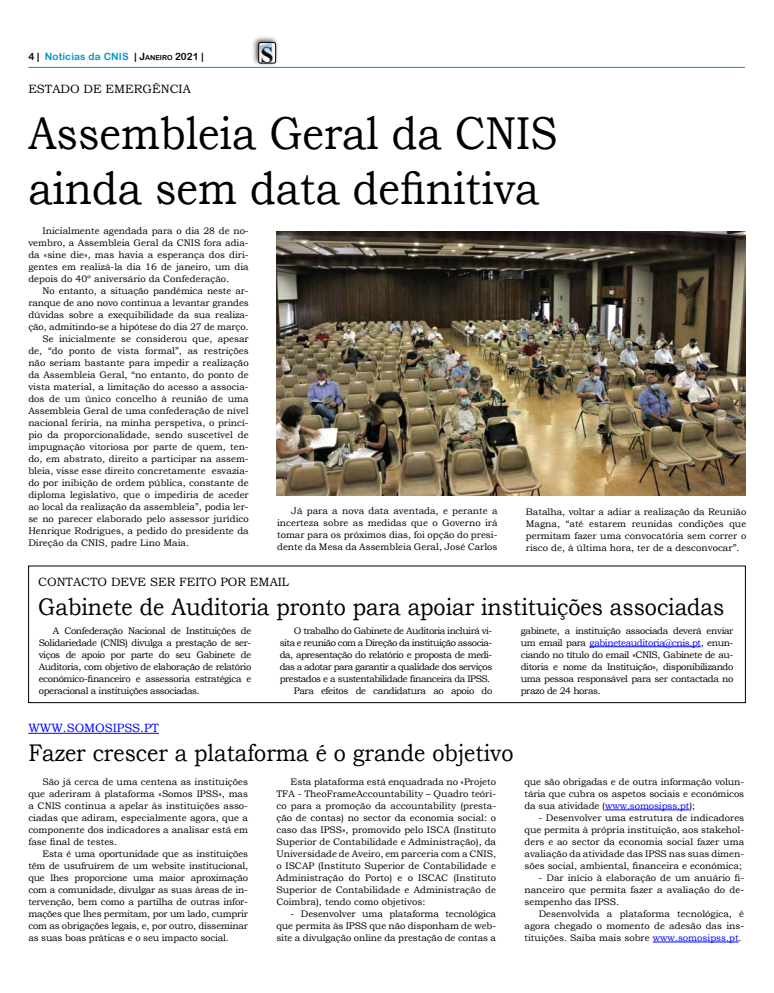
<style>
.page{position:relative;width:774px;height:993px;background:#fff}
.page>*{position:absolute;margin:0;border:0;box-sizing:border-box;transform-origin:0 0}
.t1{font:46px/55.2px "Bookman Old Style";color:#000;scale:.9 1}
.t2{font:24px "Bookman Old Style";color:#000;scale:.9 1}
.t3{font:12px "Bookman Old Style";color:#000}
.t4{font:12px "Bookman Old Style";color:#00f}
.t5{font:10px "Arial Rounded MT Bold";letter-spacing:.02em;color:#0093ca}
.t6{font:9.5px/12px "Bookman Old Style";color:#000;text-align:justify}
.t7{font:9.5px/12px "Bookman Old Style";letter-spacing:-.05em;color:#000;text-align:right}
.s1{color:#000}
.s2{font-size:7px;color:#000}
.s3{color:#00f}
</style>
<div class="page">
<div style="left:251px;top:35px;width:28px;height:31px;background:#000;opacity:.75"></div>
<img style="left:259px;top:43px;width:17px;height:20px">
<div style="left:259px;top:43px;width:17px;height:20px;border:1px solid #000;border-radius:2px"></div>
<hr style="left:28px;top:67px;width:717px;height:1px;background:#0093ca">
<img style="left:276px;top:231px;width:470px;height:265px">
<hr style="left:589px;top:646px;width:112px;height:1px;background:#00f">
<hr style="left:28px;top:732px;width:131px;height:1px;background:#00f">
<hr style="left:605px;top:809px;width:84px;height:1px;background:#00f">
<hr style="left:653px;top:941px;width:86px;height:1px;background:#00f">
<p class="t5" style="left:28px;top:51px;width:177px"><span class="s1">4 |</span> Notícias da CNIS <span class="s1">| J</span><span class="s2">ANEIRO</span> <span class="s1">2021</span> <span class="s1">|</span></p>
<p class="t3" style="left:28px;top:81px;width:164px">ESTADO DE EMERGÊNCIA</p>
<h1 class="t1" style="left:28px;top:105px;width:589px">Assembleia Geral da CNIS ainda sem data definitiva</h1>
<p class="t6" style="left:28px;top:224px;width:222px;text-indent:14px">Inicialmente agendada para o dia 28 de no&shy;vembro, a Assembleia Geral da CNIS fora adia&shy;da «sine die», mas havia a esperança dos diri&shy;gentes em realizá-la dia 16 de janeiro, um dia depois do 40º aniversário da Confederação.</p>
<p class="t6" style="left:43px;top:284px;width:208px">No entanto, a situação pandémica neste ar-</p>
<p class="t6" style="left:28px;top:296px;width:222px">ranque de ano novo continua a levantar grandes</p>
<p class="t6" style="left:28px;top:308px;width:222px">dúvidas sobre a exequibilidade da sua realiza-</p>
<p class="t6" style="left:28px;top:320px;width:222px">ção, admitindo-se a hipótese do dia 27 de março.</p>
<p class="t6" style="left:43px;top:332px;width:208px">Se inicialmente se considerou que, apesar</p>
<p class="t6" style="left:28px;top:344px;width:222px">de, “do ponto de vista formal”, as restrições</p>
<p class="t6" style="left:28px;top:356px;width:222px">não seriam bastante para impedir a realização</p>
<p class="t6" style="left:28px;top:368px;width:222px">da Assembleia Geral, “no entanto, do ponto de</p>
<p class="t6" style="left:28px;top:380px;width:222px">vista material, a limitação do acesso a associa-</p>
<p class="t6" style="left:28px;top:392px;width:222px">dos de um único concelho à reunião de uma</p>
<p class="t6" style="left:28px;top:404px;width:222px">Assembleia Geral de uma confederação de nível</p>
<p class="t6" style="left:28px;top:416px;width:222px">nacional feriria, na minha perspetiva, o princí-</p>
<p class="t6" style="left:28px;top:428px;width:222px">pio da proporcionalidade, sendo suscetível de</p>
<p class="t6" style="left:28px;top:440px;width:222px">impugnação vitoriosa por parte de quem, ten-</p>
<p class="t6" style="left:28px;top:452px;width:222px">do, em abstrato, direito a participar na assem-</p>
<p class="t6" style="left:28px;top:464px;width:222px">bleia, visse esse direito concretamente esvazia-</p>
<p class="t6" style="left:28px;top:476px;width:222px">do por inibição de ordem pública, constante de</p>
<p class="t6" style="left:28px;top:488px;width:222px">diploma legislativo, que o impediria de aceder</p>
<p class="t6" style="left:28px;top:500px;width:222px">ao local da realização da assembleia”, podia ler-</p>
<p class="t6" style="left:28px;top:512px;width:222px">se no parecer elaborado pelo assessor jurídico</p>
<p class="t6" style="left:28px;top:524px;width:222px">Henrique Rodrigues, a pedido do presidente da</p>
<p class="t6" style="left:28px;top:536px;width:162px">Direção da CNIS, padre Lino Maia.</p>
<p class="t6" style="left:277px;top:504px;width:222px;text-indent:14px">Já para a nova data aventada, e perante a incerteza sobre as medidas que o Governo irá tomar para os próximos dias, foi opção do presi&shy;dente da Mesa da Assembleia Geral, José Carlos</p>
<p class="t6" style="left:526px;top:505px;width:222px">Batalha, voltar a adiar a realização da Reunião Magna, “até estarem reunidas condições que permitam fazer uma convocatória sem correr o risco de, à última hora, ter de a desconvocar”.</p>
<p class="t3" style="left:38px;top:574px;width:252px">CONTACTO DEVE SER FEITO POR EMAIL</p>
<h2 class="t2" style="left:38px;top:591px;width:764px">Gabinete de Auditoria pronto para apoiar instituições associadas</h2>
<p class="t6" style="left:39px;top:624px;width:214px;text-indent:14px">A Confederação Nacional de Instituições de Solidariedade (CNIS) divulga a prestação de ser&shy;viços de apoio por parte do seu Gabinete de Auditoria, com objetivo de elaboração de relatório económico-financeiro e assessoria estratégica e operacional a instituições associadas.</p>
<p class="t7" style="left:280px;top:624px;width:214px">O trabalho do Gabinete de Auditoria incluirá vi&shy;sita e reunião com a Direção da instituição associa&shy;da, apresentação do relatório e proposta de medi&shy;das a adotar para garantir a qualidade dos serviços prestados e a sustentabilidade financeira da IPSS.<br>Para efeitos de candidatura ao apoio do</p>
<p class="t6" style="left:521px;top:624px;width:214px">gabinete, a instituição associada deverá enviar um email para <span class="s3">gabineteauditoria@cnis.pt</span>, enun&shy;ciando no título do email «CNIS, Gabinete de au&shy;ditoria e nome da Instituição», disponibilizando uma pessoa responsável para ser contactada no prazo de 24 horas.</p>
<p class="t4" style="left:28px;top:719px;width:132px">WWW.SOMOSIPSS.PT</p>
<h2 class="t2" style="left:28px;top:736px;width:541px">Fazer crescer a plataforma é o grande objetivo</h2>
<p class="t6" style="left:28px;top:775px;width:221px;text-indent:14px">São já cerca de uma centena as instituições que aderiram à plataforma «Somos IPSS», mas a CNIS continua a apelar às instituições asso&shy;ciadas que adiram, especialmente agora, que a componente dos indicadores a analisar está em fase final de testes.</p>
<p class="t6" style="left:28px;top:847px;width:221px;text-indent:14px">Esta é uma oportunidade que as instituições têm de usufruírem de um website institucional, que lhes proporcione uma maior aproximação com a comunidade, divulgar as suas áreas de in&shy;tervenção, bem como a partilha de outras infor&shy;mações que lhes permitam, por um lado, cumprir com as obrigações legais, e, por outro, disseminar as suas boas práticas e o seu impacto social.</p>
<p class="t6" style="left:276px;top:775px;width:221px;text-indent:14px">Esta plataforma está enquadrada no «Projeto TFA - TheoFrameAccountability – Quadro teóri&shy;co para a promoção da accountability (presta&shy;ção de contas) no sector da economia social: o caso das IPSS», promovido pelo ISCA (Instituto Superior de Contabilidade e Administração), da Universidade de Aveiro, em parceria com a CNIS, o ISCAP (Instituto Superior de Contabilidade e Administração do Porto) e o ISCAC (Instituto Superior de Contabilidade e Administração de Coimbra), tendo como objetivos:</p>
<p class="t6" style="left:276px;top:907px;width:221px;text-indent:14px">- Desenvolver uma plataforma tecnológica que permita às IPSS que não disponham de web&shy;site a divulgação online da prestação de contas a</p>
<p class="t6" style="left:524px;top:775px;width:221px">que são obrigadas e de outra informação volun&shy;tária que cubra os aspetos sociais e económicos da sua atividade (<span class="s3">www.somosipss.pt</span>);</p>
<p class="t6" style="left:524px;top:811px;width:221px;text-indent:14px">- Desenvolver uma estrutura de indicadores que permita à própria instituição, aos stakehol&shy;ders e ao sector da economia social fazer uma avaliação da atividade das IPSS nas suas dimen&shy;sões social, ambiental, financeira e económica;</p>
<p class="t6" style="left:524px;top:871px;width:221px;text-indent:14px">- Dar início à elaboração de um anuário fi&shy;nanceiro que permita fazer a avaliação do de&shy;sempenho das IPSS.</p>
<p class="t6" style="left:524px;top:907px;width:221px;text-indent:14px">Desenvolvida a plataforma tecnológica, é agora chegado o momento de adesão das ins&shy;tituições. Saiba mais sobre <span class="s3">www.somosipss.pt</span>.</p>
</div>
